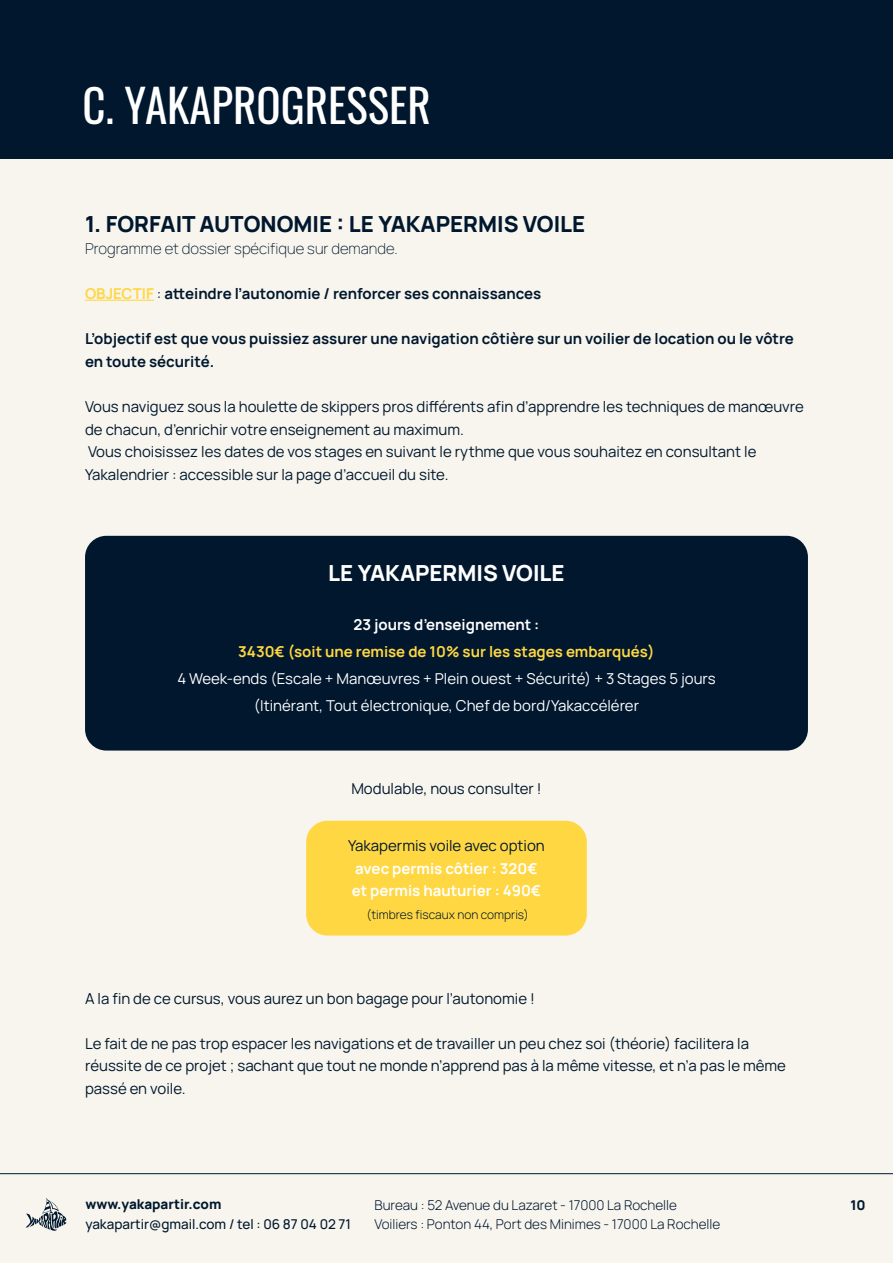
<style>
.page{position:relative;width:893px;height:1263px;background:#f7f5ed}
.page>*{position:absolute;margin:0;border:0;box-sizing:border-box;transform-origin:0 0}
.t1{font:45px "Oswald";color:#fff}
.t2{font:800 22.2px "Manrope";color:#00172e}
.t3{font:800 22.2px "Manrope";color:#fff}
.t4{font:15px/22.5px "Manrope";color:#00172e}
.t5{font:700 15px/22.5px "Manrope";color:#00172e}
.t6{font:15px/27px "Manrope";color:#fff;text-align:center}
.t7{font:700 15px "Manrope";color:#fff}
.t8{font:700 15px "Manrope";color:#ffd742}
.t9{font:200 15px "Manrope";color:#00172e}
.t10{font:300 13.5px/19.5px "Manrope";color:#00172e}
.t11{font:500 13.5px "Manrope";color:#00172e}
.t12{font:800 13.5px "Manrope";color:#00172e}
.t13{font:300 12px "Manrope";color:#00172e}
.s1{font-style:inherit}
.s2{color:#ffd742}
.s3{font-weight:400}
</style>
<div class="page">
<svg style="left:0;top:1173px;width:893px;height:55px"></svg>
<svg style="left:26px;top:1198px;width:41px;height:33px"></svg>
<div style="left:306px;top:821px;width:281px;height:114px;background:#ffd742;border-radius:21px"></div>
<div style="left:85px;top:536px;width:723px;height:214px;background:#00172e;border-radius:21px"></div>
<hr style="left:85px;top:300px;width:69px;height:1px;background:#ffd742">
<div style="left:0;top:0;width:893px;height:159px;background:#00172e"></div>
<p class="t1" style="left:82px;top:65px;width:350px"><span class="s1">C.</span> YAKAPROGRESSER</p>
<p class="t2" style="left:85px;top:208px;width:502px">1. FORFAIT AUTONOMIE : LE YAKAPERMIS VOILE</p>
<p class="t9" style="left:85px;top:238px;width:314px">Programme et dossier spécifique sur demande.</p>
<p class="t5" style="left:85px;top:282px;width:458px"><span class="s2">OBJECTIF</span> <span class="s3">:</span> atteindre l’autonomie / renforcer ses connaissances</p>
<p class="t5" style="left:85px;top:327px;width:710px">L’objectif est que vous puissiez assurer une navigation côtière sur un voilier de location ou le vôtre en toute sécurité.</p>
<p class="t4" style="left:85px;top:395px;width:720px">Vous naviguez sous la houlette de skippers pros différents afin d’apprendre les techniques de manœuvre de chacun, d’enrichir votre enseignement au maximum.</p>
<p class="t4" style="left:85px;top:440px;width:673px">Vous choisissez les dates de vos stages en suivant le rythme que vous souhaitez en consultant le<br>Yakalendrier : accessible sur la page d’accueil du site.</p>
<p class="t3" style="left:328px;top:557px;width:238px">LE YAKAPERMIS VOILE</p>
<p class="t7" style="left:354px;top:614px;width:187px">23 jours d’enseignement :</p>
<p class="t8" style="left:238px;top:641px;width:418px">3430€ (soit une remise de 10% sur les stages embarqués)</p>
<p class="t6" style="left:177px;top:665px;width:540px">4 Week-ends (Escale + Manœuvres + Plein ouest + Sécurité) + 3 Stages 5 jours (Itinérant, Tout électronique, Chef de bord/Yakaccélérer</p>
<p class="t4" style="left:351px;top:777px;width:192px">Modulable, nous consulter !</p>
<p class="t4" style="left:348px;top:834px;width:198px">Yakapermis voile avec option</p>
<p class="t7" style="left:355px;top:858px;width:184px">avec permis côtier : 320€</p>
<p class="t7" style="left:352px;top:880px;width:191px">et permis hauturier : 490€</p>
<p class="t13" style="left:367px;top:906px;width:164px">(timbres fiscaux non compris)</p>
<p class="t4" style="left:85px;top:986px;width:451px">A la fin de ce cursus, vous aurez un bon bagage pour l’autonomie !</p>
<p class="t4" style="left:85px;top:1031px;width:702px">Le fait de ne pas trop espacer les navigations et de travailler un peu chez soi (théorie) facilitera la réussite de ce projet ; sachant que tout ne monde n’apprend pas à la même vitesse, et n’a pas le même passé en voile.</p>
<p class="t12" style="left:85px;top:1195px;width:137px">www.yakapartir.com</p>
<p class="t11" style="left:85px;top:1214px;width:267px">yakapartir@gmail.com / tel : 06 87 04 02 71</p>
<p class="t10" style="left:374px;top:1194px;width:347px">Bureau : 52 Avenue du Lazaret - 17000 La Rochelle<br>Voiliers : Ponton 44, Port des Minimes - 17000 La Rochelle</p>
<p class="t12" style="left:850px;top:1196px;width:17px">10</p>
</div>
